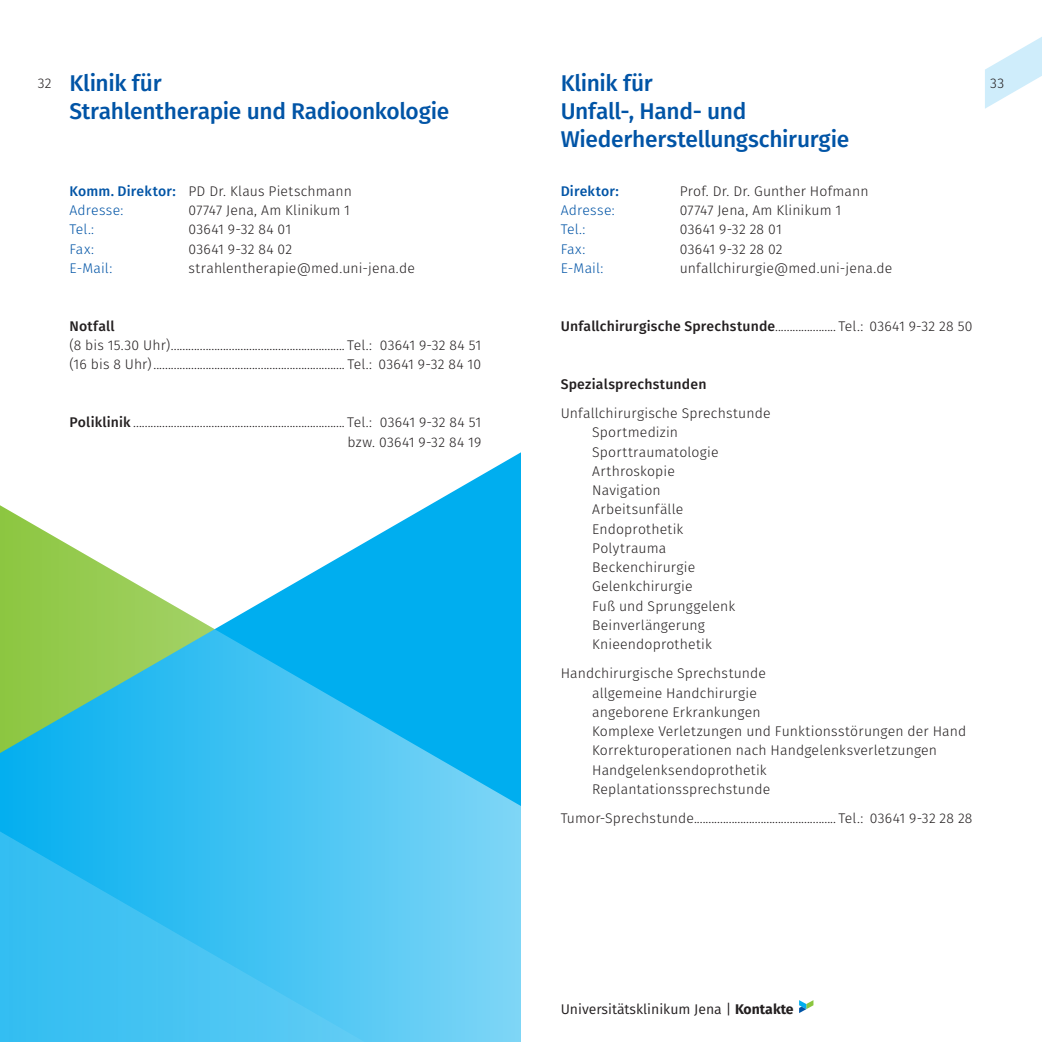
<style>
.page{position:relative;width:1042px;height:1042px;background:#fff}
.page>*{position:absolute;margin:0;border:0;box-sizing:border-box;transform-origin:0 0}
.t1{font:500 22.75px/28px "Fira Sans";letter-spacing:-.015em;color:#0154a6}
.t2{font:300 14px/19.2px "Fira Sans";letter-spacing:.01em;color:#231f20}
.t3{font:500 14px "Fira Sans";letter-spacing:.015em;color:#231f20}
.t4{font:300 14px "Fira Sans";letter-spacing:.01em;color:#0154a6}
.t5{font:14px "Fira Sans";color:#231f20}
.t6{font:500 14px "Fira Sans";letter-spacing:.015em;color:#0154a6}
.s1{font-weight:500;color:#0154a6}
.s2{color:#0154a6}
.s3{font-weight:500}
.s4{font-weight:300}
.s5{font-weight:700}
</style>
<div class="page">
<svg style="left:443px;top:452px;width:78px;height:45px"></svg>
<svg style="left:0;top:497px;width:521px;height:326px"></svg>
<svg style="left:0;top:823px;width:521px;height:219px"></svg>
<svg style="left:985px;top:37px;width:57px;height:72px"></svg>
<svg style="left:799px;top:1000px;width:14px;height:13px"></svg>
<h1 class="t1" style="left:69px;top:68px;width:381px">Klinik für<br>Strahlentherapie und Radioonkologie</h1>
<h1 class="t1" style="left:561px;top:68px;width:290px">Klinik für<br>Unfall-, Hand- und<br>Wiederherstellungschirurgie</h1>
<p class="t6" style="left:561px;top:180px;width:60px">Direktor:</p>
<p class="t2" style="left:680px;top:181px;width:190px">Prof. Dr. Dr. Gunther Hofmann</p>
<p class="t4" style="left:561px;top:200px;width:56px">Adresse:</p>
<p class="t2" style="left:680px;top:200px;width:163px">07747 Jena, Am Klinikum 1</p>
<p class="t4" style="left:561px;top:219px;width:26px">Tel.:</p>
<p class="t2" style="left:680px;top:220px;width:103px">03641 9-32 28 01</p>
<p class="t4" style="left:561px;top:239px;width:26px">Fax:</p>
<p class="t2" style="left:680px;top:239px;width:104px">03641 9-32 28 02</p>
<p class="t4" style="left:561px;top:258px;width:44px">E-Mail:</p>
<p class="t2" style="left:680px;top:258px;width:214px">unfallchirurgie@med.uni-jena.de</p>
<p class="t2" style="left:38px;top:73px;width:15px">32</p>
<p class="t2" style="left:990px;top:73px;width:16px">33</p>
<p class="t2" style="left:69px;top:181px;width:284px"><span class="s1">Komm. Direktor:</span> PD Dr. Klaus Pietschmann<br><span class="s2">Adresse:</span></p>
<p class="t2" style="left:189px;top:200px;width:163px">07747 Jena, Am Klinikum 1</p>
<p class="t4" style="left:69px;top:219px;width:26px">Tel.:</p>
<p class="t2" style="left:189px;top:220px;width:104px">03641 9-32 84 01</p>
<p class="t4" style="left:69px;top:239px;width:26px">Fax:</p>
<p class="t2" style="left:189px;top:239px;width:105px">03641 9-32 84 02</p>
<p class="t4" style="left:69px;top:258px;width:44px">E-Mail:</p>
<p class="t2" style="left:189px;top:258px;width:228px">strahlentherapie@med.uni-jena.de</p>
<p class="t3" style="left:69px;top:314px;width:47px">Notfall</p>
<p class="t2" style="left:69px;top:335px;width:105px">(8 bis 15.30 Uhr).............................................................</p>
<p class="t2" style="left:347px;top:335px;width:135px">Tel.: 03641 9-32 84 51</p>
<p class="t2" style="left:69px;top:354px;width:87px">(16 bis 8 Uhr)...................................................................</p>
<p class="t2" style="left:347px;top:354px;width:135px">Tel.: 03641 9-32 84 10</p>
<p class="t2" style="left:69px;top:413px;width:68px"><span class="s3">Poliklinik</span> ..........................................................................</p>
<p class="t2" style="left:347px;top:413px;width:135px">Tel.: 03641 9-32 84 51 bzw. 03641 9-32 84 19</p>
<p class="t3" style="left:561px;top:314px;width:219px">Unfallchirurgische Sprechstunde<span class="s4">.....................</span></p>
<p class="t2" style="left:838px;top:316px;width:135px">Tel.: 03641 9-32 28 50</p>
<p class="t3" style="left:561px;top:373px;width:147px">Spezialsprechstunden</p>
<p class="t2" style="left:592px;top:403px;width:180px;text-indent:-32px">Unfallchirurgische Sprechstunde<br>Sportmedizin<br>Sporttraumatologie<br>Arthroskopie<br>Navigation<br>Arbeitsunfälle<br>Endoprothetik<br>Polytrauma<br>Beckenchirurgie<br>Gelenkchirurgie<br>Fuß und Sprunggelenk<br>Beinverlängerung<br>Knieendoprothetik</p>
<p class="t2" style="left:592px;top:664px;width:376px;text-indent:-32px">Handchirurgische Sprechstunde<br>allgemeine Handchirurgie<br>angeborene Erkrankungen<br>Komplexe Verletzungen und Funktionsstörungen der Hand Korrekturoperationen nach Handgelenksverletzungen Handgelenksendoprothetik<br>Replantationssprechstunde</p>
<p class="t2" style="left:561px;top:808px;width:138px">Tumor-Sprechstunde.................................................</p>
<p class="t2" style="left:838px;top:808px;width:135px">Tel.: 03641 9-32 28 28</p>
<p class="t5" style="left:561px;top:998px;width:235px">Universitätsklinikum Jena | <span class="s5">Kontakte</span></p>
</div>
